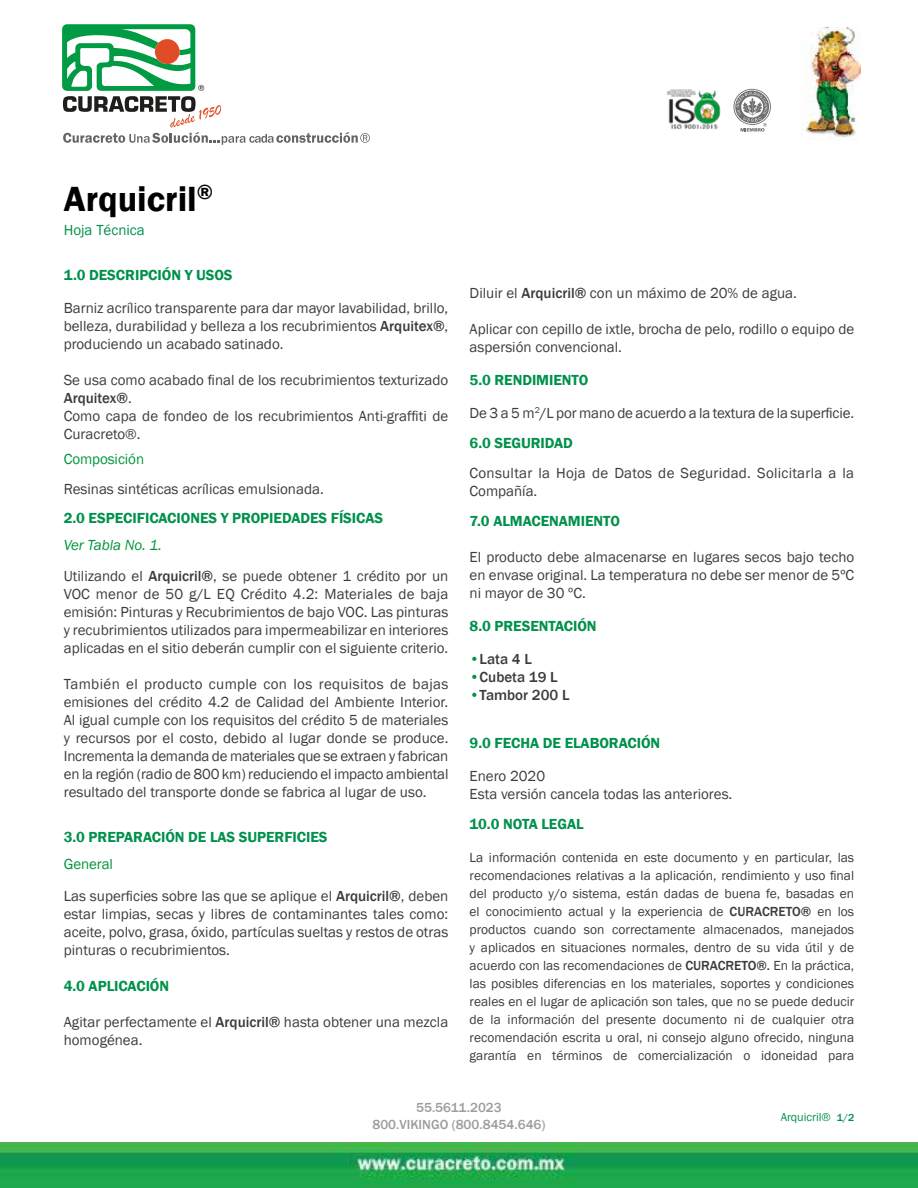
<style>
.page{position:relative;width:918px;height:1188px;background:#fff}
.page>*{position:absolute;margin:0;border:0;box-sizing:border-box;transform-origin:0 0}
.t1{font:600 36px "Franklin Gothic";color:#000}
.t2{font:15px/18px "Franklin Gothic";color:#3c3c3b}
.t3{font:600 15px "Franklin Gothic";letter-spacing:-.005em;color:#00914c}
.t4{font:500 15px "Franklin Gothic";color:#3c3c3b}
.t5{font:15px "Franklin Gothic";color:#00914c}
.t6{font:15px "Franklin Gothic";letter-spacing:-.005em;color:#00953a}
.t7{font:13.5px/18px "Franklin Gothic";color:#3c3c3b;text-align:justify}
.t8{font:500 13.5px/16.2px "Franklin Gothic";color:#9d9d9c;text-align:center}
.t9{font:12px "Franklin Gothic";color:#00914c}
.s1{font-weight:500}
.s2{font-style:italic;color:#00953a}
.s3{color:#00953a}
.s4{font-weight:600;color:#00914c}
.s5{font-weight:400;color:#00953a}
.s6{font-weight:500;font-size:10.5px}
</style>
<div class="page">
<img style="left:803px;top:27px;width:58px;height:113px">
<img style="left:0;top:1143px;width:918px;height:45px">
<svg style="left:62px;top:24px;width:308px;height:121px"></svg>
<svg style="left:851px;top:118px;width:4px;height:4px"></svg>
<img style="left:666px;top:89px;width:55px;height:40px">
<svg style="left:733px;top:89px;width:38px;height:43px"></svg>
<h1 class="t1" style="left:64px;top:177px;width:151px">Arquicril<sup>®</sup></h1>
<p class="t5" style="left:64px;top:221px;width:83px">Hoja Técnica</p>
<p class="t3" style="left:64px;top:266px;width:170px">1.0 DESCRIPCIÓN Y USOS</p>
<p class="t2" style="left:64px;top:299px;width:386px;text-align:justify">Barniz acrílico transparente para dar mayor lavabilidad, brillo, belleza, durabilidad y belleza a los recubrimientos <span class="s1">Arquitex®</span>, produciendo un acabado satinado.</p>
<p class="t2" style="left:64px;top:371px;width:386px">Se usa como acabado final de los recubrimientos texturizado <span class="s1">Arquitex®</span>.<br>Como capa de fondeo de los recubrimientos Anti-graffiti de Curacreto®.</p>
<p class="t6" style="left:64px;top:450px;width:82px">Composición</p>
<p class="t2" style="left:64px;top:481px;width:262px">Resinas sintéticas acrílicas emulsionada.</p>
<p class="t3" style="left:64px;top:509px;width:321px">2.0 ESPECIFICACIONES Y PROPIEDADES FÍSICAS</p>
<p class="t2" style="left:64px;top:529px;width:386px;line-height:31.5px"><span class="s2">Ver Tabla No. 1.<br></span>Utilizando el <span class="s1">Arquicril®</span>, se puede obtener 1 crédito por un</p>
<p class="t2" style="left:64px;top:586px;width:386px;text-align:justify">VOC menor de 50 g/L EQ Crédito 4.2: Materiales de baja emisión: Pinturas y Recubrimientos de bajo VOC. Las pinturas y recubrimientos utilizados para impermeabilizar en interiores aplicadas en el sitio deberán cumplir con el siguiente criterio.</p>
<p class="t2" style="left:64px;top:676px;width:386px;text-align:justify">También el producto cumple con los requisitos de bajas emisiones del crédito 4.2 de Calidad del Ambiente Interior.<br>Al igual cumple con los requisitos del crédito 5 de materiales y recursos por el costo, debido al lugar donde se produce.<br>Incrementa la demanda de materiales que se extraen y fabrican en la región (radio de 800 km) reduciendo el impacto ambiental resultado del transporte donde se fabrica al lugar de uso.</p>
<p class="t3" style="left:64px;top:828px;width:265px">3.0 PREPARACIÓN DE LAS SUPERFICIES</p>
<p class="t2" style="left:64px;top:849px;width:386px;line-height:31.5px"><span class="s3">General<br></span>Las superficies sobre las que se aplique el <span class="s1">Arquicril®</span>, deben</p>
<p class="t2" style="left:64px;top:905px;width:386px;text-align:justify">estar limpias, secas y libres de contaminantes tales como: aceite, polvo, grasa, óxido, partículas sueltas y restos de otras pinturas o recubrimientos.</p>
<p class="t3" style="left:64px;top:977px;width:107px">4.0 APLICACIÓN</p>
<p class="t2" style="left:64px;top:1013px;width:386px">Agitar perfectamente el <span class="s1">Arquicril®</span> hasta obtener una mezcla homogénea.</p>
<p class="t2" style="left:470px;top:284px;width:329px">Diluir el <span class="s1">Arquicril®</span> con un máximo de 20% de agua.</p>
<p class="t2" style="left:470px;top:320px;width:386px">Aplicar con cepillo de ixtle, brocha de pelo, rodillo o equipo de aspersión convencional.</p>
<p class="t3" style="left:470px;top:370px;width:120px">5.0 RENDIMIENTO</p>
<p class="t2" style="left:470px;top:398px;width:386px;line-height:30px">De 3 a 5 m<sup>2</sup>/L por mano de acuerdo a la textura de la superficie.<br><span class="s4">6.0 SEGURIDAD</span></p>
<p class="t2" style="left:470px;top:464px;width:386px">Consultar la Hoja de Datos de Seguridad. Solicitarla a la<br>Compañía.</p>
<p class="t3" style="left:470px;top:511px;width:152px">7.0 ALMACENAMIENTO</p>
<p class="t2" style="left:470px;top:548px;width:386px;text-align:justify">El producto debe almacenarse en lugares secos bajo techo en envase original. La temperatura no debe ser menor de 5ºC ni mayor de 30 ºC.</p>
<p class="t3" style="left:470px;top:616px;width:128px">8.0 PRESENTACIÓN</p>
<p class="t4" style="left:470px;top:649px;width:64px"><span class="s5">•</span>Lata 4 L</p>
<p class="t4" style="left:470px;top:667px;width:90px"><span class="s5">•</span>Cubeta 19 L</p>
<p class="t4" style="left:470px;top:685px;width:101px"><span class="s5">•</span>Tambor 200 L</p>
<p class="t3" style="left:470px;top:733px;width:192px">9.0 FECHA DE ELABORACIÓN</p>
<p class="t2" style="left:470px;top:767px;width:264px">Enero 2020<br>Esta versión cancela todas las anteriores.</p>
<p class="t3" style="left:470px;top:814px;width:116px">10.0 NOTA LEGAL</p>
<p class="t7" style="left:470px;top:848px;width:386px">La información contenida en este documento y en particular, las recomendaciones relativas a la aplicación, rendimiento y uso final del producto y/o sistema, están dadas de buena fe, basadas en el conocimiento actual y la experiencia de <span class="s1">CURACRETO®</span> en los productos cuando son correctamente almacenados, manejados y aplicados en situaciones normales, dentro de su vida útil y de acuerdo con las recomendaciones de <span class="s1">CURACRETO®.</span> En la práctica, las posibles diferencias en los materiales, soportes y condiciones reales en el lugar de aplicación son tales, que no se puede deducir de la información del presente documento ni de cualquier otra recomendación escrita u oral, ni consejo alguno ofrecido, ninguna garantía en términos de comercialización o idoneidad para</p>
<p class="t8" style="left:372px;top:1100px;width:175px">55.5611.2023<br>800.VIKINGO (800.8454.646)</p>
<p class="t9" style="left:781px;top:1110px;width:75px">Arquicril® <span class="s6">1/2</span></p>
</div>
